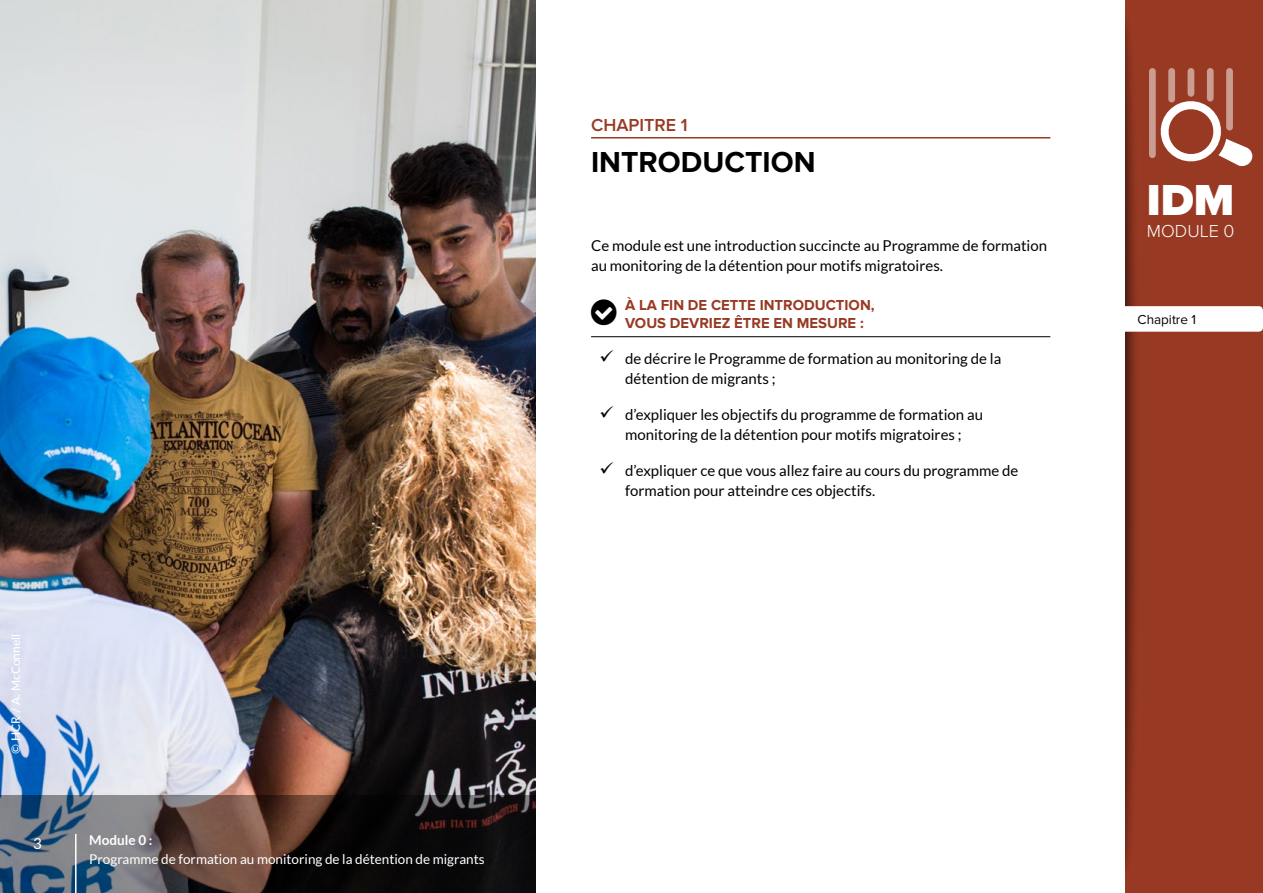
<style>
.page{position:relative;width:1263px;height:893px;background:#fff}
.page>*{position:absolute;margin:0;border:0;box-sizing:border-box;transform-origin:0 0}
.t1{font:900 45px "Proxima Nova";color:#fff}
.t2{font:700 30px "Proxima Nova";color:#000}
.t3{font:600 18px "Proxima Nova";color:#983a23}
.t4{font:300 18px "Proxima Nova";color:#fff}
.t5{font:15px/19.5px "Lato";color:#000}
.t6{font:700 15px/18px "Proxima Nova";color:#983a23}
.t7{font:15px "Lato";color:#fff}
.t8{font:13.5px "Lato";color:#fff}
.t9{font:13.5px "Proxima Nova";color:#000}
.t10{font:700 13.5px "Lato";color:#fff}
.t11{font:500 12px "Lato";color:#fff}
</style>
<div class="page">
<div style="left:1125px;top:0;width:138px;height:893px;background:#983a23"></div>
<svg style="left:1160px;top:97px;width:93px;height:70px"></svg>
<div style="left:1149px;top:68px;width:7px;height:90px;background:#cb9c90;border-radius:3px"></div>
<div style="left:1168px;top:68px;width:7px;height:34px;background:#cb9c90;border-radius:3px"></div>
<div style="left:1187px;top:68px;width:7px;height:29px;background:#cb9c90;border-radius:3px"></div>
<div style="left:1207px;top:68px;width:6px;height:34px;background:#cb9c90;border-radius:3px"></div>
<div style="left:1226px;top:68px;width:7px;height:62px;background:#cb9c90;border-radius:3px"></div>
<div style="left:1086px;top:7px;width:54px;height:874px;background:#000;opacity:.4"></div>
<div style="left:1082px;top:0;width:43px;height:893px;background:#fff"></div>
<svg style="left:1125px;top:306px;width:138px;height:26px;background:#fcfafa"></svg>
<img style="left:0;top:0;width:536px;height:795px">
<hr style="left:591px;top:137px;width:459px;height:2px;background:#983a23">
<hr style="left:591px;top:336px;width:459px;height:1px;background:#000">
<svg style="left:0;top:795px;width:536px;height:98px;background:#3f3a3c"></svg>
<hr style="left:75px;top:834px;width:2px;height:59px;background:#fff">
<p class="t11" style="left:7px;top:754px;width:121px;rotate:-90deg">© HCR / A. McConnell</p>
<p class="t7" style="left:33px;top:836px;width:10px">3</p>
<p class="t10" style="left:89px;top:833px;width:65px">Module 0 :</p>
<p class="t8" style="left:89px;top:852px;width:397px">Programme de formation au monitoring de la détention de migrants</p>
<p class="t3" style="left:591px;top:115px;width:98px">CHAPITRE 1</p>
<h2 class="t2" style="left:591px;top:144px;width:226px">INTRODUCTION</h2>
<p class="t5" style="left:591px;top:236px;width:458px">Ce module est une introduction succincte au Programme de formation au monitoring de la détention pour motifs migratoires.</p>
<p class="t6" style="left:625px;top:296px;width:251px">À LA FIN DE CETTE INTRODUCTION,<br>VOUS DEVRIEZ ÊTRE EN MESURE :</p>
<p class="t5" style="left:625px;top:349px;width:378px;text-indent:-26px">✓ de décrire le Programme de formation au monitoring de la détention de migrants ;</p>
<p class="t5" style="left:600px;top:405px;width:385px;text-align:center">✓ d’expliquer les objectifs du programme de formation au monitoring de la détention pour motifs migratoires ;</p>
<p class="t5" style="left:625px;top:461px;width:395px;text-indent:-26px">✓ d’expliquer ce que vous allez faire au cours du programme de formation pour atteindre ces objectifs.</p>
<h1 class="t1" style="left:1147px;top:174px;width:89px">IDM</h1>
<p class="t4" style="left:1147px;top:221px;width:89px">MODULE 0</p>
<p class="t9" style="left:1137px;top:312px;width:60px">Chapitre 1</p>
</div>
